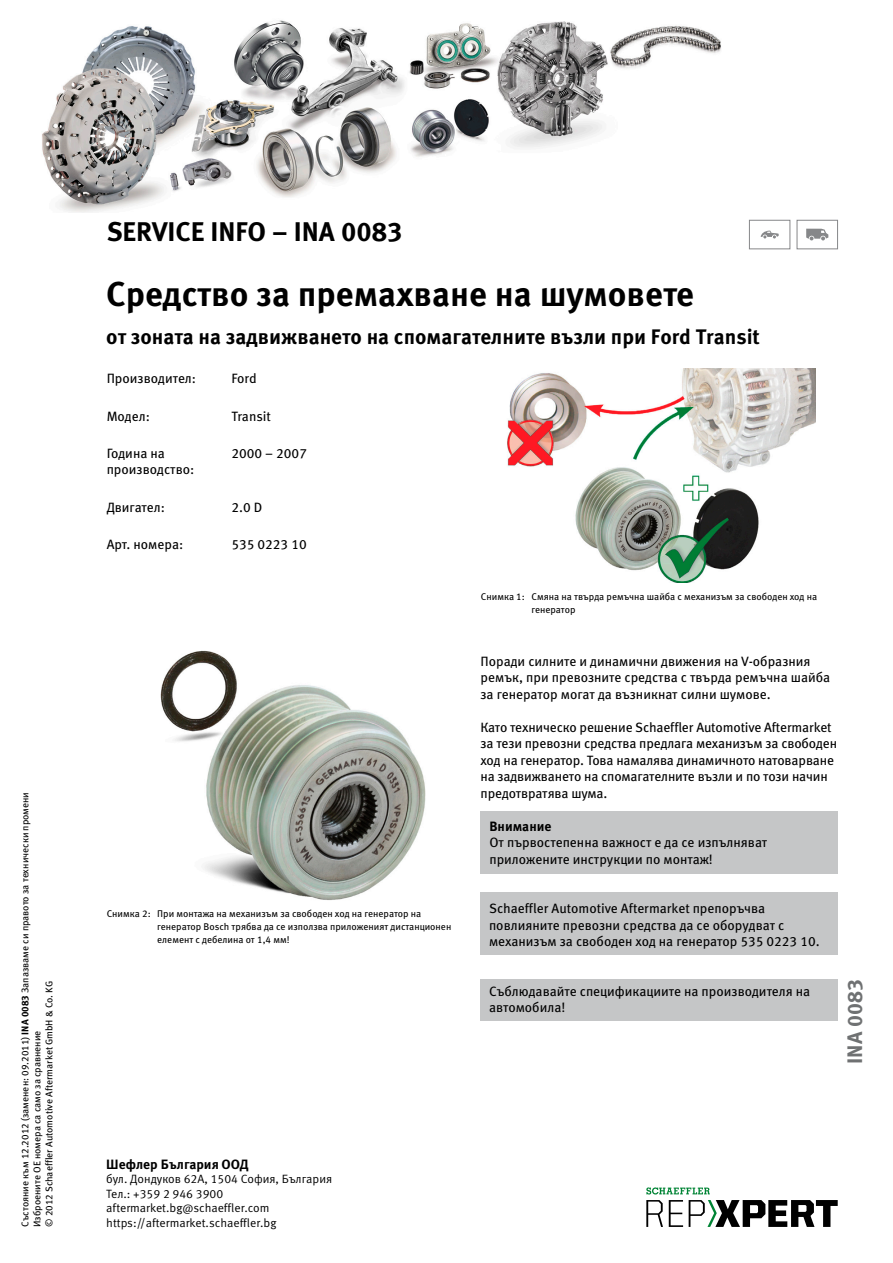
<style>
.page{position:relative;width:893px;height:1263px;background:#fff}
.page>*{position:absolute;margin:0;border:0;box-sizing:border-box;transform-origin:0 0}
.t1{font:700 34.5px "Meta Pro";color:#000}
.t2{font:700 27px "Meta Pro";color:#000}
.t3{font:700 21px "Meta Pro";color:#000}
.t4{font:700 21px "Meta Pro";color:#6f7172}
.t5{font:13.5px/16.5px "Meta Pro";color:#000}
.t6{font:700 13.5px "Meta Pro";color:#000}
.t7{font:12px/14.4px "Meta Pro Norm";color:#000}
.t8{font:9.75px/12.8px "Meta Pro";color:#000}
.s1{font-weight:700}
</style>
<div class="page">
<div style="left:480px;top:892px;width:358px;height:63px;background:#c5c6c7"></div>
<div style="left:481px;top:811px;width:357px;height:63px;background:#c5c6c7"></div>
<img style="left:507px;top:369px;width:308px;height:214px">
<img style="left:160px;top:650px;width:266px;height:250px">
<div style="left:480px;top:980px;width:358px;height:41px;background:#c5c6c7"></div>
<div style="left:749px;top:220px;width:41px;height:29px;border:1px solid #868789"></div>
<svg style="left:761px;top:231px;width:18px;height:7px"></svg>
<div style="left:797px;top:220px;width:41px;height:29px;border:1px solid #868789"></div>
<svg style="left:806px;top:229px;width:22px;height:11px"></svg>
<img style="left:42px;top:20px;width:679px;height:193px">
<svg style="left:646px;top:1200px;width:17px;height:27px"></svg>
<svg style="left:669px;top:1200px;width:14px;height:27px"></svg>
<svg style="left:689px;top:1200px;width:149px;height:27px"></svg>
<svg style="left:646px;top:1187px;width:64px;height:7px"></svg>
<p class="t8" style="left:19px;top:1227px;width:436px;line-height:12px;rotate:-90deg">Състояние към 12.2012 (заменен: 09.2011) <span class="s1">INA 0083</span> Запазваме си правото за технически промени<br>Изброените ОЕ номера са само за сравнение<br>© 2012 Schaeffler Automotive Aftermarket GmbH &amp; Co. KG</p>
<h2 class="t2" style="left:107px;top:210px;width:297px">SERVICE INFO – INA 0083</h2>
<h1 class="t1" style="left:106px;top:267px;width:589px">Средство за премахване на шумовете</h1>
<h3 class="t3" style="left:106px;top:320px;width:655px">от зоната на задвижването на спомагателните възли при Ford Transit</h3>
<p class="t5" style="left:107px;top:369px;width:91px">Производител:</p>
<p class="t5" style="left:231px;top:369px;width:27px">Ford</p>
<p class="t5" style="left:107px;top:407px;width:45px">Модел:</p>
<p class="t5" style="left:231px;top:407px;width:41px">Transit</p>
<p class="t5" style="left:107px;top:444px;width:89px">Година на производство:</p>
<p class="t5" style="left:231px;top:444px;width:77px">2000 – 2007</p>
<p class="t5" style="left:107px;top:498px;width:60px">Двигател:</p>
<p class="t5" style="left:231px;top:498px;width:32px">2.0 D</p>
<p class="t5" style="left:107px;top:535px;width:78px">Арт. номера:</p>
<p class="t5" style="left:231px;top:535px;width:77px">535 0223 10</p>
<p class="t8" style="left:531px;top:589px;width:287px;text-indent:-51px">Снимка 1: Смяна на твърда ремъчна шайба с механизъм за свободен ход на генератор</p>
<p class="t8" style="left:157px;top:907px;width:296px;text-indent:-51px">Снимка 2: При монтажа на механизъм за свободен ход на генератор на генератор Bosch трябва да се използва приложеният дистанционен елемент с дебелина от 1,4 мм!</p>
<p class="t5" style="left:480px;top:652px;width:351px">Поради силните и динамични движения на V-образния ремък, при превозните средства с твърда ремъчна шайба за генератор могат да възникнат силни шумове.</p>
<p class="t5" style="left:480px;top:718px;width:358px">Като техническо решение Schaeffler Automotive Aftermarket за тези превозни средства предлага механизъм за свободен ход на генератор. Това намалява динамичното натоварване на задвижването на спомагателните възли и по този начин предотвратява шума.</p>
<p class="t6" style="left:489px;top:816px;width:64px">Внимание</p>
<p class="t5" style="left:489px;top:833px;width:280px">От първостепенна важност е да се изпълняват приложените инструкции по монтаж!</p>
<p class="t5" style="left:489px;top:899px;width:332px">Schaeffler Automotive Aftermarket препоръчва повлияните превозни средства да се оборудват с механизъм за свободен ход на генератор 535 0223 10.</p>
<p class="t5" style="left:489px;top:982px;width:323px">Съблюдавайте спецификациите на производителя на автомобила!</p>
<h3 class="t4" style="left:838px;top:1064px;width:86px;rotate:-90deg">INA 0083</h3>
<p class="t6" style="left:106px;top:1154px;width:144px">Шефлер България ООД</p>
<p class="t7" style="left:106px;top:1171px;width:227px">бул. Дондуков 62А, 1504 София, България Тел.: +359 2 946 3900 aftermarket.bg@schaeffler.com https://aftermarket.schaeffler.bg</p>
</div>
